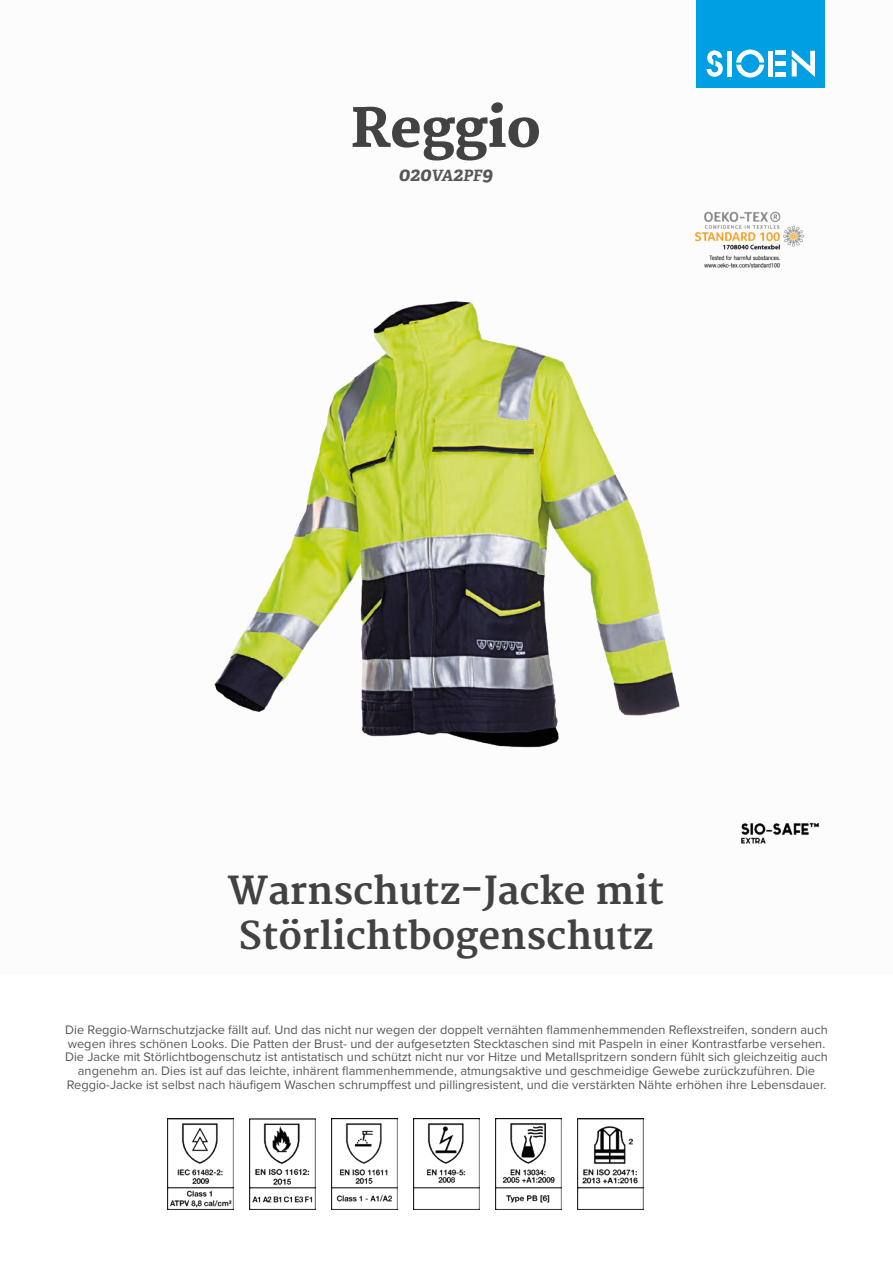
<style>
.page{position:relative;width:893px;height:1263px;background:#fff}
.page>*{position:absolute;margin:0;border:0;box-sizing:border-box;transform-origin:0 0}
.t1{font:800 52.5px "Merriweather";color:#424243}
.t2{font:700 37.5px/45px "Merriweather";color:#424243}
.t3{font:italic 700 19.5px "Adelle PE";color:#575756}
.t4{font:12.75px/13.8px "Proxima Nova";color:#575756;text-align:center}
.s1{font-size:15.6px}
</style>
<div class="page">
<div style="left:697px;top:0;width:128px;height:88px;background:#009fe3"></div>
<svg style="left:707px;top:50px;width:16px;height:27px"></svg>
<svg style="left:736px;top:50px;width:28px;height:28px"></svg>
<div style="left:727px;top:51px;width:5px;height:26px;background:#fff"></div>
<div style="left:768px;top:51px;width:5px;height:26px;background:#fff"></div>
<div style="left:775px;top:72px;width:11px;height:5px;background:#fff"></div>
<div style="left:775px;top:61px;width:11px;height:5px;background:#fff"></div>
<hr style="left:775px;top:51px;width:11px;height:4px;background:#fff">
<svg style="left:792px;top:50px;width:23px;height:27px"></svg>
<img style="left:741px;top:822px;width:79px;height:22px">
<img style="left:695px;top:211px;width:109px;height:57px">
<img style="left:167px;top:1118px;width:66px;height:92px">
<img style="left:249px;top:1118px;width:66px;height:92px">
<img style="left:331px;top:1118px;width:66px;height:92px">
<img style="left:413px;top:1118px;width:67px;height:92px">
<img style="left:495px;top:1118px;width:67px;height:92px">
<img style="left:577px;top:1118px;width:67px;height:92px">
<img style="left:214px;top:301px;width:466px;height:447px">
<h1 class="t1" style="left:351px;top:98px;width:191px">Reggio</h1>
<h3 class="t3" style="left:399px;top:160px;width:96px">020<span class="s1">VA</span>2<span class="s1">PF</span>9</h3>
<h2 class="t2" style="left:228px;top:869px;width:438px">Warnschutz-Jacke mit<br>Störlichtbogenschutz</h2>
<p class="t4" style="left:65px;top:1022px;width:764px">Die Reggio-Warnschutzjacke fällt auf. Und das nicht nur wegen der doppelt vernähten flammenhemmenden Reflexstreifen, sondern auch wegen ihres schönen Looks. Die Patten der Brust- und der aufgesetzten Stecktaschen sind mit Paspeln in einer Kontrastfarbe versehen.<br>Die Jacke mit Störlichtbogenschutz ist antistatisch und schützt nicht nur vor Hitze und Metallspritzern sondern fühlt sich gleichzeitig auch angenehm an. Dies ist auf das leichte, inhärent flammenhemmende, atmungsaktive und geschmeidige Gewebe zurückzuführen. Die Reggio-Jacke ist selbst nach häufigem Waschen schrumpffest und pillingresistent, und die verstärkten Nähte erhöhen ihre Lebensdauer.</p>
</div>
